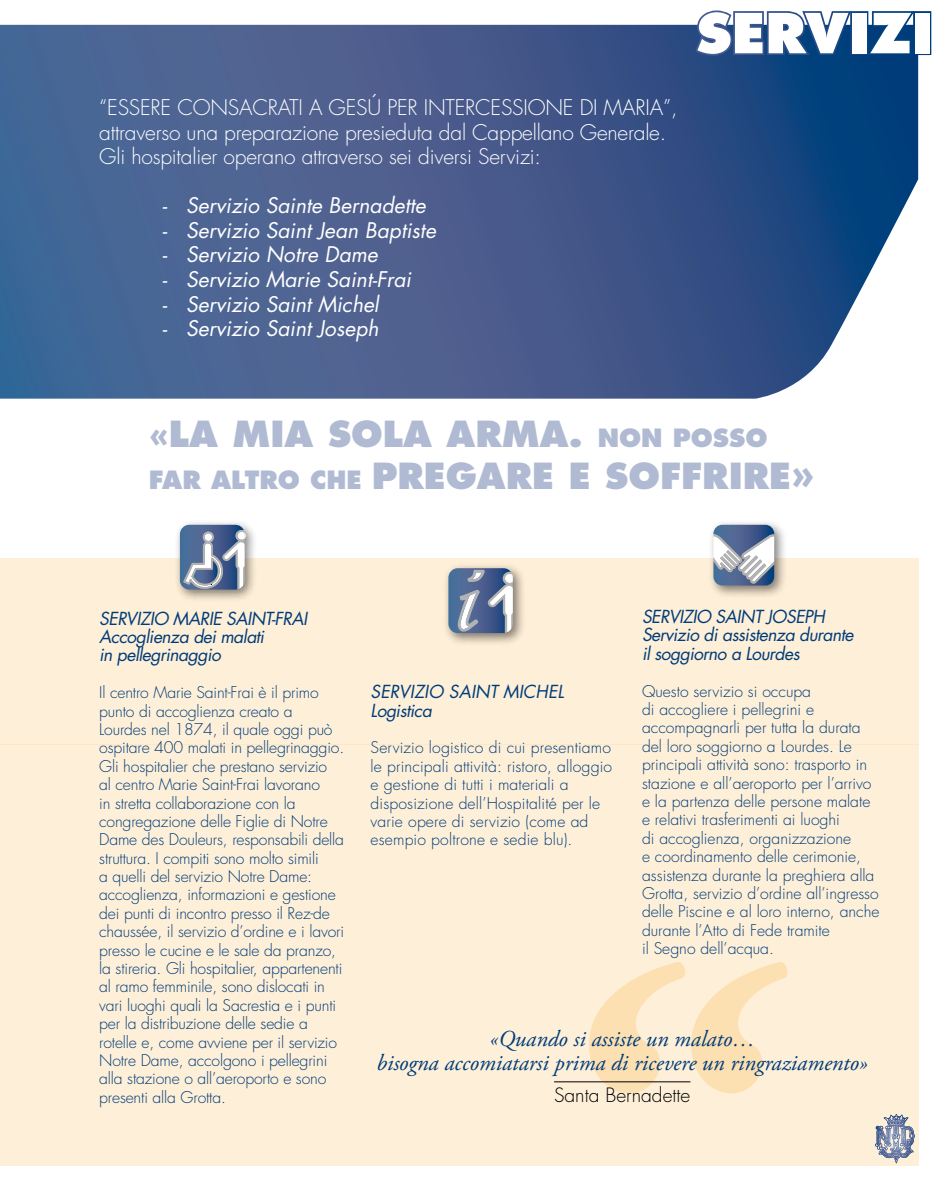
<style>
.page{position:relative;width:943px;height:1191px;background:#fff}
.page>*{position:absolute;margin:0;border:0;box-sizing:border-box;transform-origin:0 0}
.t1{font:800 53.55px "Futura";color:#fff}
.t2{font:800 42px "Futura";color:#b0bbd3}
.t3{font:800 35px "Futura";color:#b0bbd3}
.t4{font:800 24.5px "Futura";color:#b0bbd3}
.t5{font:italic 22.75px/24.5px "Adobe Garamond Pro";color:#003c79;text-align:center}
.t6{font:300 21px/24.5px "Futura";letter-spacing:-.01em;color:#fff}
.t7{font:italic 21px "Futura";color:#fff}
.t8{font:300 19.25px "Futura";color:#000}
.t9{font:italic 17.5px/18.4px "Futura";letter-spacing:-.03em;color:#003c79}
.t10{font:italic 17.5px/18.4px "Futura";color:#003c79}
.t11{font:300 15.75px/18.4px "Futura";letter-spacing:-.01em;color:#003c79}
.t12{font:300 15.75px/18.4px "Futura";letter-spacing:.01em;color:#003c79}
.s1{font-size:35px}
</style>
<div class="page">
<svg style="left:0;top:25px;width:918px;height:374px;background:#456090"></svg>
<div style="left:0;top:744px;width:918px;height:422px;background:#feefd8"></div>
<svg style="left:875px;top:1114px;width:37px;height:48px"></svg>
<div style="left:0;top:558px;width:918px;height:186px;background:#feefd8"></div>
<svg style="left:692px;top:10px;width:161px;height:47px"></svg>
<svg style="left:864px;top:11px;width:53px;height:47px;background:#2a5e91"></svg>
<div style="left:913px;top:11px;width:18px;height:44px;border:4px solid #fff"></div>
<svg style="left:589px;top:962px;width:199px;height:131px"></svg>
<hr style="left:554px;top:1081px;width:136px;height:1px;background:#000">
<div style="left:174px;top:518px;width:84px;height:84px;background:#000;opacity:.5"></div>
<svg style="left:180px;top:525px;width:66px;height:64px;background:#788aa7"></svg>
<div style="left:707px;top:518px;width:80px;height:80px;background:#000;opacity:.5"></div>
<svg style="left:713px;top:525px;width:61px;height:60px"></svg>
<div style="left:442px;top:562px;width:84px;height:84px;background:#000;opacity:.5"></div>
<svg style="left:448px;top:568px;width:65px;height:65px;background:#7587a6"></svg>
<h3 class="t6" style="left:99px;top:96px;width:580px">“ESSERE CONSACRATI A GESÚ PER INTERCESSIONE DI MARIA”, attraverso una preparazione presieduta dal Cappellano Generale.<br>Gli hospitalier operano attraverso sei diversi Servizi:</h3>
<h3 class="t7" style="left:162px;top:191px;width:265px">- Servizio Sainte Bernadette</h3>
<h3 class="t7" style="left:162px;top:216px;width:275px">- Servizio Saint Jean Baptiste</h3>
<h3 class="t7" style="left:162px;top:240px;width:217px">- Servizio Notre Dame</h3>
<h3 class="t7" style="left:162px;top:265px;width:250px">- Servizio Marie Saint-Frai</h3>
<h3 class="t7" style="left:162px;top:289px;width:218px">- Servizio Saint Michel</h3>
<h3 class="t7" style="left:162px;top:314px;width:218px">- Servizio Saint Joseph</h3>
<h1 class="t1" style="left:696px;top:0;width:238px">SERVIZI</h1>
<h3 class="t3" style="left:149px;top:412px;width:112px">«LA MIA</h3>
<h3 class="t3" style="left:328px;top:412px;width:27px">SOLA</h3>
<h3 class="t3" style="left:446px;top:412px;width:32px">ARMA</h3>
<h3 class="t4" style="left:568px;top:423px;width:73px"><span class="s1">.</span> NON</h3>
<h3 class="t4" style="left:673px;top:423px;width:20px">POSSO</h3>
<h3 class="t4" style="left:149px;top:465px;width:18px">FAR</h3>
<h3 class="t4" style="left:211px;top:465px;width:19px">ALTRO</h3>
<h3 class="t4" style="left:310px;top:465px;width:18px">CHE</h3>
<h3 class="t3" style="left:372px;top:454px;width:27px">PREGARE</h3>
<h3 class="t3" style="left:568px;top:454px;width:61px">E SOFFRIRE</h3>
<h2 class="t2" style="left:791px;top:447px;width:26px">»</h2>
<p class="t9" style="left:642px;top:607px;width:213px">SERVIZIO SAINT JOSEPH<br>Servizio di assistenza durante il soggiorno a Lourdes</p>
<p class="t11" style="left:642px;top:682px;width:239px">Questo servizio si occupa<br>di accogliere i pellegrini e accompagnarli per tutta la durata del loro soggiorno a Lourdes. Le principali attività sono: trasporto in stazione e all’aeroporto per l’arrivo e la partenza delle persone malate e relativi trasferimenti ai luoghi<br>di accoglienza, organizzazione<br>e coordinamento delle cerimonie, assistenza durante la preghiera alla Grotta, servizio d’ordine all’ingresso delle Piscine e al loro interno, anche durante l’Atto di Fede tramite<br>il Segno dell’acqua.</p>
<p class="t9" style="left:99px;top:609px;width:209px">SERVIZIO MARIE SAINT-FRAI<br>Accoglienza dei malati<br>in pellegrinaggio</p>
<p class="t11" style="left:99px;top:683px;width:246px">Il centro Marie Saint-Frai è il primo punto di accoglienza creato a<br>Lourdes nel 1874, il quale oggi può ospitare 400 malati in pellegrinaggio.<br>Gli hospitalier che prestano servizio<br>al centro Marie Saint-Frai lavorano<br>in stretta collaborazione con la congregazione delle Figlie di Notre Dame des Douleurs, responsabili della struttura. I compiti sono molto simili<br>a quelli del servizio Notre Dame: accoglienza, informazioni e gestione dei punti di incontro presso il Rez-de chaussée, il servizio d’ordine e i lavori presso le cucine e le sale da pranzo, la stireria. Gli hospitalier, appartenenti al ramo femminile, sono dislocati in vari luoghi quali la Sacrestia e i punti per la distribuzione delle sedie a rotelle e, come avviene per il servizio Notre Dame, accolgono i pellegrini alla stazione o all’aeroporto e sono presenti alla Grotta.</p>
<p class="t10" style="left:370px;top:682px;width:195px">SERVIZIO SAINT MICHEL<br>Logistica</p>
<p class="t12" style="left:370px;top:738px;width:243px">Servizio logistico di cui presentiamo le principali attività: ristoro, alloggio e gestione di tutti i materiali a disposizione dell’Hospitalité per le varie opere di servizio (come ad esempio poltrone e sedie blu).</p>
<h3 class="t5" style="left:376px;top:1027px;width:493px">«Quando si assiste un malato…<br>bisogna accomiatarsi prima di ricevere un ringraziamento»</h3>
<p class="t8" style="left:554px;top:1082px;width:138px">Santa Bernadette</p>
</div>
